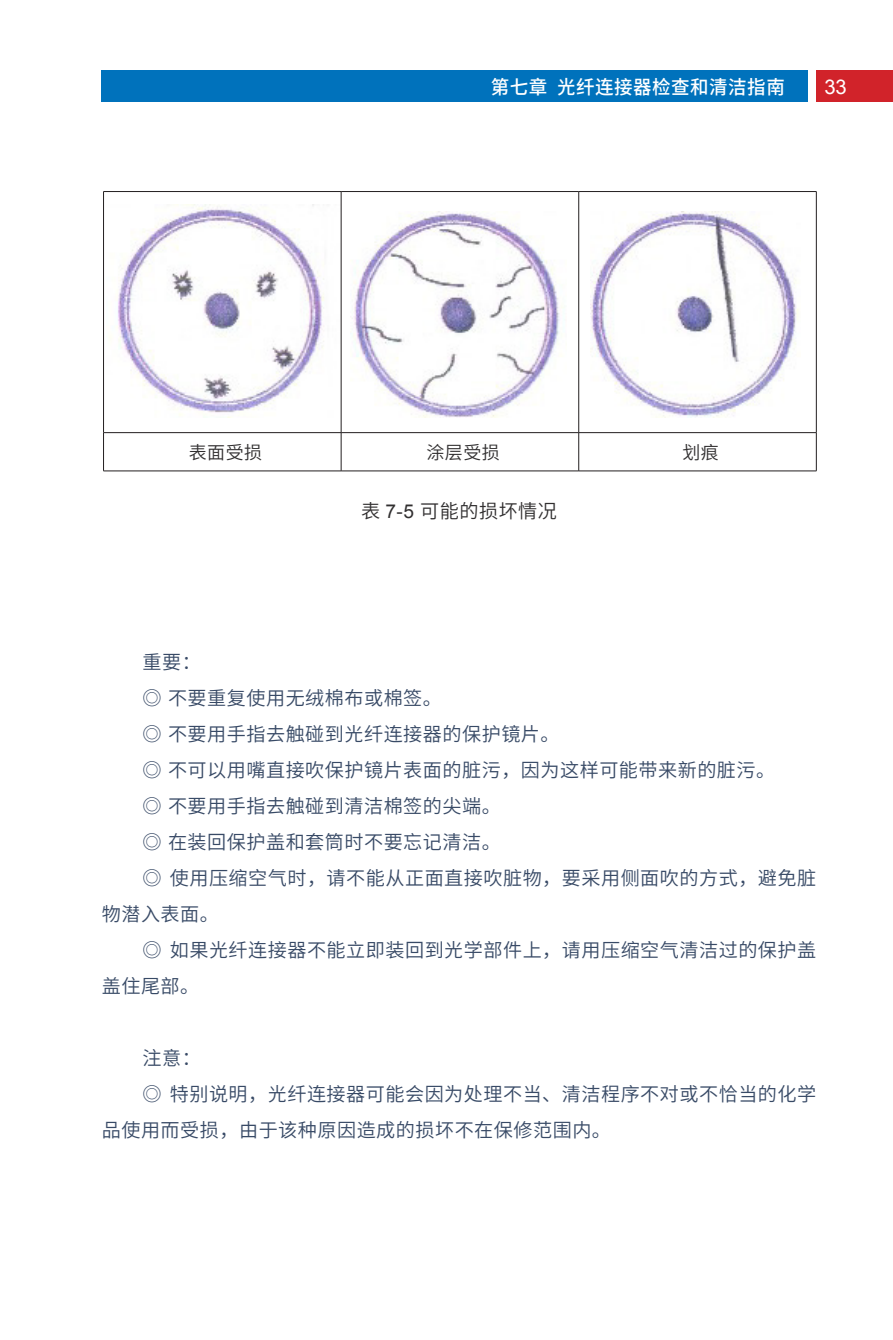
<style>
.page{position:relative;width:893px;height:1340px;background:#fff}
.page>*{position:absolute;margin:0;border:0;box-sizing:border-box;transform-origin:0 0}
.t1{font:20.25px "Arial";color:#fff}
._1-重要正文-蓝色字{font:19.12px/36px "Source Han Sans SC";letter-spacing:.025em;color:#384a66}
.t2{font:500 19.12px "Source Han Sans SC";letter-spacing:.025em;color:#fff}
.注解文字{font:19.12px "Source Han Sans SC";letter-spacing:.025em;color:#312f30}
._8-表格文字{font:18px "Source Han Sans SC";letter-spacing:.025em;color:#312f30}
.s1{font-family:"Arial"}
</style>
<div class="page">
<div style="left:102px;top:70px;width:706px;height:32px;background:#0072bc"></div>
<div style="left:817px;top:70px;width:76px;height:32px;background:#d1232a"></div>
<img style="left:109px;top:204px;width:232px;height:214px">
<hr style="left:103px;top:191px;width:238px;height:1px;background:#231f20">
<hr style="left:103px;top:192px;width:1px;height:240px;background:#231f20">
<hr style="left:103px;top:432px;width:238px;height:1px;background:#231f20">
<hr style="left:103px;top:433px;width:1px;height:38px;background:#231f20">
<hr style="left:103px;top:470px;width:238px;height:1px;background:#231f20">
<hr style="left:341px;top:191px;width:238px;height:1px;background:#231f20">
<hr style="left:341px;top:192px;width:1px;height:240px;background:#231f20">
<hr style="left:341px;top:432px;width:238px;height:1px;background:#231f20">
<hr style="left:341px;top:433px;width:1px;height:38px;background:#231f20">
<hr style="left:341px;top:470px;width:238px;height:1px;background:#231f20">
<hr style="left:579px;top:191px;width:237px;height:1px;background:#231f20">
<hr style="left:578px;top:192px;width:1px;height:240px;background:#231f20">
<hr style="left:816px;top:192px;width:1px;height:240px;background:#231f20">
<hr style="left:579px;top:432px;width:237px;height:1px;background:#231f20">
<hr style="left:578px;top:433px;width:1px;height:38px;background:#231f20">
<hr style="left:816px;top:433px;width:1px;height:38px;background:#231f20">
<hr style="left:579px;top:470px;width:237px;height:1px;background:#231f20">
<img style="left:352px;top:212px;width:212px;height:206px">
<img style="left:590px;top:212px;width:209px;height:206px">
<p class="t2" style="left:491px;top:76px;width:296px">第七章 光纤连接器检查和清洁指南</p>
<p class="t1" style="left:824px;top:73px;width:24px">33</p>
<p class="_8-表格文字" style="left:189px;top:442px;width:75px">表面受损</p>
<p class="_8-表格文字" style="left:426px;top:442px;width:75px">涂层受损</p>
<p class="_8-表格文字" style="left:682px;top:442px;width:38px">划痕</p>
<p class="注解文字" style="left:361px;top:500px;width:197px">表 <span class="s1">7-5</span> 可能的损坏情况</p>
<p class="_1-重要正文-蓝色字" style="left:143px;top:644px;width:60px">重要：</p>
<p class="_1-重要正文-蓝色字" style="left:143px;top:680px;width:301px">◎ 不要重复使用无绒棉布或棉签。</p>
<p class="_1-重要正文-蓝色字" style="left:143px;top:716px;width:418px">◎ 不要用手指去触碰到光纤连接器的保护镜片。</p>
<p class="_1-重要正文-蓝色字" style="left:143px;top:752px;width:634px">◎ 不可以用嘴直接吹保护镜片表面的脏污，因为这样可能带来新的脏污。</p>
<p class="_1-重要正文-蓝色字" style="left:143px;top:788px;width:360px">◎ 不要用手指去触碰到清洁棉签的尖端。</p>
<p class="_1-重要正文-蓝色字" style="left:143px;top:824px;width:360px">◎ 在装回保护盖和套筒时不要忘记清洁。</p>
<p class="_1-重要正文-蓝色字" style="left:102px;top:860px;width:716px;text-indent:41px">◎ 使用压缩空气时，请不能从正面直接吹脏物，要采用侧面吹的方式，避免脏物潜入表面。</p>
<p class="_1-重要正文-蓝色字" style="left:102px;top:932px;width:716px;text-indent:41px">◎ 如果光纤连接器不能立即装回到光学部件上，请用压缩空气清洁过的保护盖盖住尾部。</p>
<p class="_1-重要正文-蓝色字" style="left:143px;top:1040px;width:60px">注意：</p>
<p class="_1-重要正文-蓝色字" style="left:102px;top:1076px;width:716px;text-indent:41px">◎ 特别说明，光纤连接器可能会因为处理不当、清洁程序不对或不恰当的化学品使用而受损，由于该种原因造成的损坏不在保修范围内。</p>
</div>
